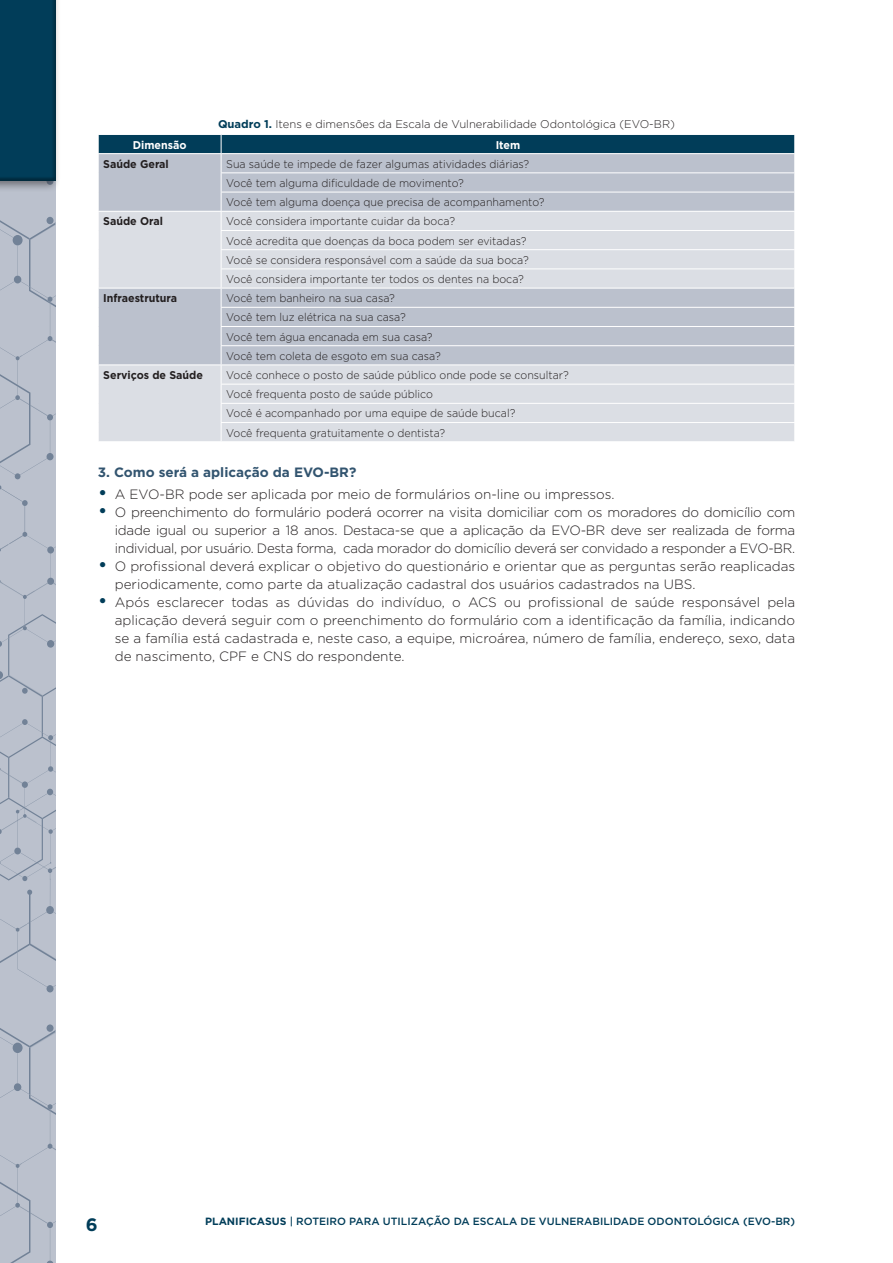
<style>
.page{position:relative;width:893px;height:1263px;background:#fff}
.page>*{position:absolute;margin:0;border:0;box-sizing:border-box;transform-origin:0 0}
.t1{font:700 18px "Gotham";color:#013d59}
.t2{font:300 13.5px/18px "Gotham";color:#231f20;text-align:justify}
.Inter_2{font:700 13.5px "Gotham";color:#32546f}
.Tabela_Texto{font:300 11.25px "Gotham";color:#231f20;scale:.95 1}
.Tabela_Título{font:300 11.25px "Gotham";color:#231f20}
.Tabela_Texto-2{font:700 11.25px "Gotham";color:#231f20;scale:.95 1}
.Tabela_Subtitulo{font:700 11.25px "Gotham";color:#fff;scale:.95 1}
.t3{font:500 10.5px "Gotham";color:#013d59}
.s1{font-weight:700;color:#013d59}
.s2{font-size:21px;color:#013d59}
.s3{font-weight:700}
</style>
<div class="page">
<svg style="left:0;top:192px;width:55px;height:287px;background:#b7bdca"></svg>
<svg style="left:0;top:485px;width:55px;height:778px;background:#b6bdc9"></svg>
<div style="left:0;top:0;width:61px;height:192px;background:#231f20;opacity:.5"></div>
<div style="left:0;top:0;width:57px;height:182px;background:#231f20;opacity:.35"></div>
<svg style="left:98px;top:134px;width:697px;height:307px;background:#c2cad3"></svg>
<p class="Tabela_Título" style="left:218px;top:117px;width:458px"><span class="s1">Quadro 1.</span> Itens e dimensões da Escala de Vulnerabilidade Odontológica (EVO-BR)</p>
<p class="Tabela_Subtitulo" style="left:133px;top:137px;width:58px">Dimensão</p>
<p class="Tabela_Subtitulo" style="left:496px;top:137px;width:27px">Item</p>
<p class="Tabela_Texto-2" style="left:103px;top:156px;width:70px">Saúde Geral</p>
<p class="Tabela_Texto" style="left:226px;top:157px;width:320px">Sua saúde te impede de fazer algumas atividades diárias?</p>
<p class="Tabela_Texto" style="left:226px;top:176px;width:252px">Você tem alguma dificuldade de movimento?</p>
<p class="Tabela_Texto" style="left:226px;top:195px;width:336px">Você tem alguma doença que precisa de acompanhamento?</p>
<p class="Tabela_Texto-2" style="left:103px;top:214px;width:64px">Saúde Oral</p>
<p class="Tabela_Texto" style="left:226px;top:214px;width:242px">Você considera importante cuidar da boca?</p>
<p class="Tabela_Texto" style="left:226px;top:233px;width:318px">Você acredita que doenças da boca podem ser evitadas?</p>
<p class="Tabela_Texto" style="left:226px;top:253px;width:320px">Você se considera responsável com a saúde da sua boca?</p>
<p class="Tabela_Texto" style="left:226px;top:272px;width:315px">Você considera importante ter todos os dentes na boca?</p>
<p class="Tabela_Texto-2" style="left:103px;top:291px;width:79px">Infraestrutura</p>
<p class="Tabela_Texto" style="left:226px;top:291px;width:179px">Você tem banheiro na sua casa?</p>
<p class="Tabela_Texto" style="left:226px;top:310px;width:190px">Você tem luz elétrica na sua casa?</p>
<p class="Tabela_Texto" style="left:226px;top:329px;width:219px">Você tem água encanada em sua casa?</p>
<p class="Tabela_Texto" style="left:226px;top:349px;width:227px">Você tem coleta de esgoto em sua casa?</p>
<p class="Tabela_Texto-2" style="left:103px;top:368px;width:106px">Serviços de Saúde</p>
<p class="Tabela_Texto" style="left:226px;top:368px;width:362px">Você conhece o posto de saúde público onde pode se consultar?</p>
<p class="Tabela_Texto" style="left:226px;top:387px;width:219px">Você frequenta posto de saúde público</p>
<p class="Tabela_Texto" style="left:226px;top:406px;width:306px">Você é acompanhado por uma equipe de saúde bucal?</p>
<p class="Tabela_Texto" style="left:226px;top:426px;width:232px">Você frequenta gratuitamente o dentista?</p>
<p class="Inter_2" style="left:98px;top:463px;width:260px">3. Como será a aplicação da EVO-BR?</p>
<p class="t2" style="left:98px;top:485px;width:518px"><span class="s2">•</span> A EVO-BR pode ser aplicada por meio de formulários on-line ou impressos.</p>
<p class="t2" style="left:115px;top:503px;width:682px;text-indent:-17px"><span class="s2">•</span> O preenchimento do formulário poderá ocorrer na visita domiciliar com os moradores do domicílio com idade igual ou superior a 18 anos. Destaca-se que a aplicação da EVO-BR deve ser realizada de forma individual, por usuário. Desta forma, cada morador do domicílio deverá ser convidado a responder a EVO-BR.</p>
<p class="t2" style="left:115px;top:557px;width:682px;text-indent:-17px"><span class="s2">•</span> O profissional deverá explicar o objetivo do questionário e orientar que as perguntas serão reaplicadas periodicamente, como parte da atualização cadastral dos usuários cadastrados na UBS.</p>
<p class="t2" style="left:115px;top:593px;width:682px;text-indent:-17px"><span class="s2">•</span> Após esclarecer todas as dúvidas do indivíduo, o ACS ou profissional de saúde responsável pela aplicação deverá seguir com o preenchimento do formulário com a identificação da família, indicando se a família está cadastrada e, neste caso, a equipe, microárea, número de família, endereço, sexo, data de nascimento, CPF e CNS do respondente.</p>
<h1 class="t1" style="left:86px;top:1212px;width:13px">6</h1>
<p class="t3" style="left:205px;top:1214px;width:591px"><span class="s3">PLANIFICASUS</span> | ROTEIRO PARA UTILIZAÇÃO DA ESCALA DE VULNERABILIDADE ODONTOLÓGICA (EVO-BR)</p>
</div>
